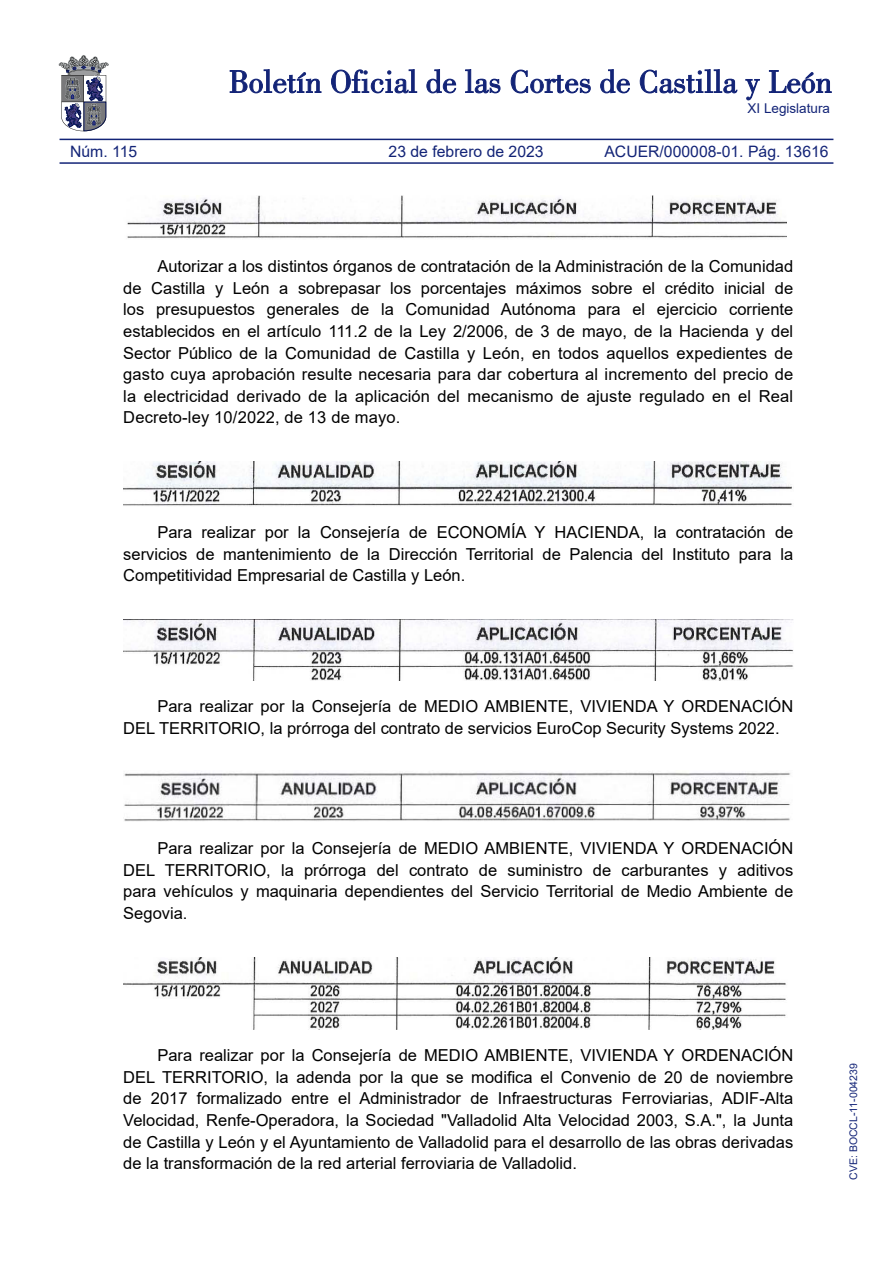
<style>
.page{position:relative;width:893px;height:1263px;background:#fff}
.page>*{position:absolute;margin:0;border:0;box-sizing:border-box;transform-origin:0 0}
.TextoCuerpo{font:16.5px/21.6px "Arial";color:#000;text-align:justify}
.E_Referencia{font:15.75px "Arial";color:#132477}
.t1{font:13.5px "Arial";color:#132477}
.t2{font:10.5px "Arial";color:#132477}
</style>
<div class="page">
<svg style="left:230px;top:69px;width:91px;height:24px"></svg>
<svg style="left:331px;top:69px;width:86px;height:24px"></svg>
<svg style="left:426px;top:69px;width:30px;height:24px"></svg>
<svg style="left:465px;top:69px;width:35px;height:24px"></svg>
<svg style="left:511px;top:70px;width:80px;height:23px"></svg>
<svg style="left:600px;top:69px;width:30px;height:24px"></svg>
<svg style="left:640px;top:69px;width:97px;height:24px"></svg>
<svg style="left:745px;top:79px;width:15px;height:21px"></svg>
<svg style="left:769px;top:70px;width:63px;height:23px"></svg>
<svg style="left:59px;top:55px;width:50px;height:76px"></svg>
<hr style="left:60px;top:162px;width:773px;height:2px;background:#132477">
<hr style="left:60px;top:139px;width:773px;height:1px;background:#132477">
<img style="left:127px;top:196px;width:659px;height:43px">
<img style="left:123px;top:462px;width:669px;height:44px">
<img style="left:123px;top:619px;width:670px;height:61px">
<img style="left:124px;top:772px;width:667px;height:49px">
<img style="left:123px;top:957px;width:663px;height:72px">
<p class="t1" style="left:747px;top:99px;width:84px">XI Legislatura</p>
<p class="E_Referencia" style="left:70px;top:140px;width:69px">Núm. 115</p>
<p class="E_Referencia" style="left:389px;top:140px;width:156px">23 de febrero de 2023</p>
<p class="E_Referencia" style="left:604px;top:140px;width:226px">ACUER/000008-01. Pág. 13616</p>
<p class="TextoCuerpo" style="left:123px;top:255px;width:671px;text-indent:34px">Autorizar a los distintos órganos de contratación de la Administración de la Comunidad de Castilla y León a sobrepasar los porcentajes máximos sobre el crédito inicial de los presupuestos generales de la Comunidad Autónoma para el ejercicio corriente establecidos en el artículo 111.2 de la Ley 2/2006, de 3 de mayo, de la Hacienda y del Sector Público de la Comunidad de Castilla y León, en todos aquellos expedientes de gasto cuya aprobación resulte necesaria para dar cobertura al incremento del precio de la electricidad derivado de la aplicación del mecanismo de ajuste regulado en el Real Decreto-ley 10/2022, de 13 de mayo.</p>
<p class="TextoCuerpo" style="left:123px;top:521px;width:671px;text-indent:34px">Para realizar por la Consejería de ECONOMÍA Y HACIENDA, la contratación de servicios de mantenimiento de la Dirección Territorial de Palencia del Instituto para la Competitividad Empresarial de Castilla y León.</p>
<p class="TextoCuerpo" style="left:123px;top:695px;width:671px;text-indent:34px">Para realizar por la Consejería de MEDIO AMBIENTE, VIVIENDA Y ORDENACIÓN<br>DEL TERRITORIO, la prórroga del contrato de servicios EuroCop Security Systems 2022.</p>
<p class="TextoCuerpo" style="left:123px;top:837px;width:671px;text-indent:34px">Para realizar por la Consejería de MEDIO AMBIENTE, VIVIENDA Y ORDENACIÓN DEL TERRITORIO, la prórroga del contrato de suministro de carburantes y aditivos para vehículos y maquinaria dependientes del Servicio Territorial de Medio Ambiente de Segovia.</p>
<p class="TextoCuerpo" style="left:123px;top:1044px;width:671px;text-indent:34px">Para realizar por la Consejería de MEDIO AMBIENTE, VIVIENDA Y ORDENACIÓN DEL TERRITORIO, la adenda por la que se modifica el Convenio de 20 de noviembre de 2017 formalizado entre el Administrador de Infraestructuras Ferroviarias, ADIF-Alta Velocidad, Renfe-Operadora, la Sociedad "Valladolid Alta Velocidad 2003, S.A.", la Junta de Castilla y León y el Ayuntamiento de Valladolid para el desarrollo de las obras derivadas de la transformación de la red arterial ferroviaria de Valladolid.</p>
<p class="t2" style="left:846px;top:1180px;width:118px;rotate:-90deg">CVE: BOCCL-11-004239</p>
</div>
